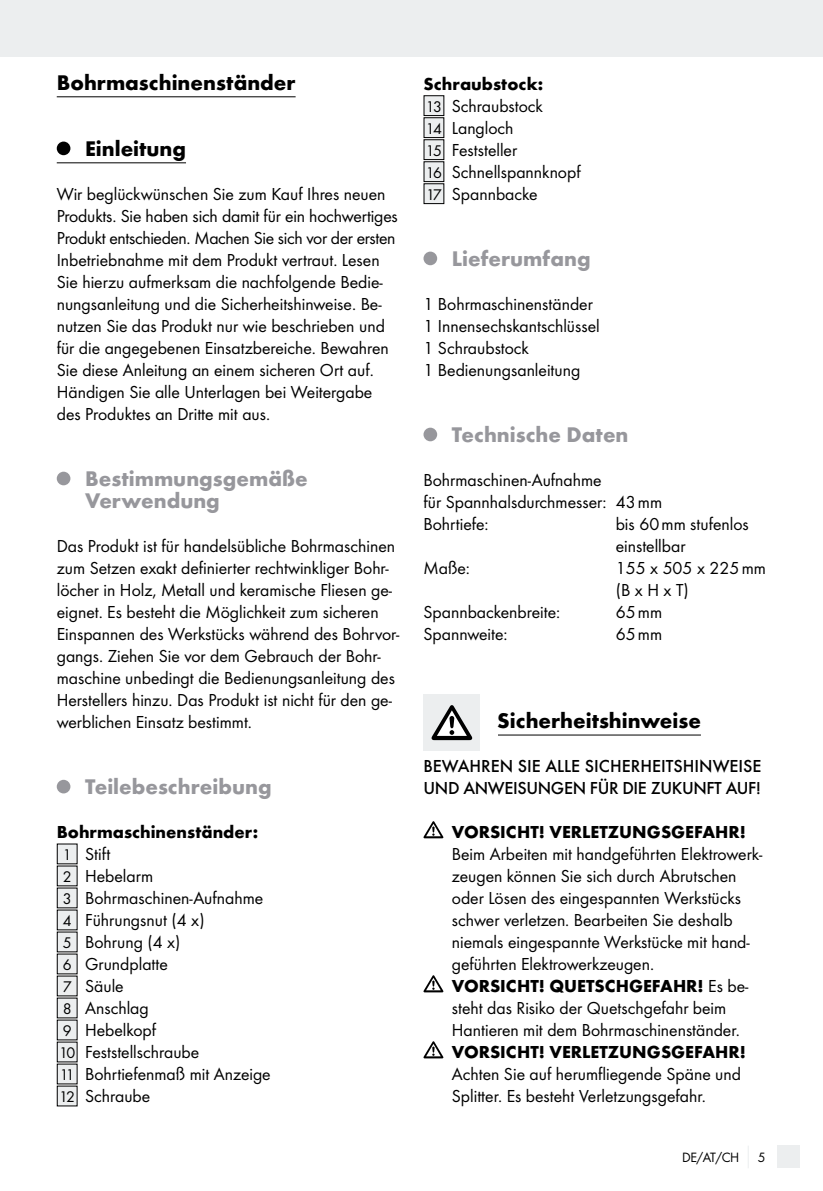
<style>
.page{position:relative;width:823px;height:1191px;background:#fff}
.page>*{position:absolute;margin:0;border:0;box-sizing:border-box;transform-origin:0 0}
.t1{font:700 22px/22px "Futura";color:#97979c}
.t2{font:700 22px "Futura";color:#000}
.t3{font:18px/22px "Futura Boo";color:#000}
.t4{font:700 18px "Futura";color:#000}
.t5{font:500 18px/22px "Futura";color:#000}
.t6{font:14px "Futura Boo";color:#000}
.s1{font-size:16px}
.s2{font-family:"Futura Boo";font-weight:400}
</style>
<div class="page">
<div style="left:0;top:0;width:822px;height:57px;background:#eceeef"></div>
<div style="left:776px;top:1145px;width:23px;height:23px;background:#eceeef"></div>
<hr style="left:57px;top:96px;width:238px;height:1px;background:#000">
<hr style="left:57px;top:162px;width:129px;height:1px;background:#000">
<div style="left:57px;top:142px;width:13px;height:13px;background:#000;border-radius:50%"></div>
<div style="left:57px;top:472px;width:13px;height:13px;background:#97979c;border-radius:50%"></div>
<div style="left:57px;top:780px;width:13px;height:13px;background:#97979c;border-radius:50%"></div>
<div style="left:57px;top:844px;width:20px;height:20px;background:#eceeef"></div>
<div style="left:57px;top:866px;width:20px;height:20px;background:#eceeef"></div>
<div style="left:57px;top:888px;width:20px;height:20px;background:#eceeef"></div>
<div style="left:57px;top:910px;width:20px;height:20px;background:#eceeef"></div>
<div style="left:57px;top:932px;width:20px;height:20px;background:#eceeef"></div>
<div style="left:57px;top:954px;width:20px;height:20px;background:#eceeef"></div>
<div style="left:57px;top:976px;width:20px;height:20px;background:#eceeef"></div>
<div style="left:57px;top:998px;width:20px;height:20px;background:#eceeef"></div>
<div style="left:57px;top:1020px;width:20px;height:20px;background:#eceeef"></div>
<div style="left:57px;top:1042px;width:20px;height:20px;background:#eceeef"></div>
<div style="left:57px;top:1064px;width:20px;height:20px;background:#eceeef"></div>
<div style="left:57px;top:1086px;width:20px;height:20px;background:#eceeef"></div>
<hr style="left:423px;top:734px;width:277px;height:1px;background:#000">
<div style="left:424px;top:96px;width:19px;height:20px;background:#eceeef"></div>
<div style="left:423px;top:95px;width:21px;height:21px;border:1px solid #000"></div>
<div style="left:424px;top:118px;width:19px;height:20px;background:#eceeef"></div>
<div style="left:423px;top:117px;width:21px;height:21px;border:1px solid #000"></div>
<div style="left:424px;top:140px;width:19px;height:20px;background:#eceeef"></div>
<div style="left:423px;top:139px;width:21px;height:21px;border:1px solid #000"></div>
<div style="left:424px;top:162px;width:19px;height:20px;background:#eceeef"></div>
<div style="left:423px;top:161px;width:21px;height:21px;border:1px solid #000"></div>
<div style="left:424px;top:184px;width:19px;height:20px;background:#eceeef"></div>
<div style="left:423px;top:183px;width:21px;height:21px;border:1px solid #000"></div>
<div style="left:423px;top:252px;width:14px;height:13px;background:#97979c;border-radius:50%"></div>
<div style="left:423px;top:428px;width:14px;height:13px;background:#97979c;border-radius:50%"></div>
<div style="left:480px;top:694px;width:17px;height:57px;background:#fff"></div>
<div style="left:423px;top:694px;width:57px;height:57px;background:#eceeef"></div>
<svg style="left:431px;top:705px;width:41px;height:35px"></svg>
<svg style="left:423px;top:821px;width:20px;height:17px"></svg>
<svg style="left:423px;top:975px;width:20px;height:17px"></svg>
<svg style="left:423px;top:1041px;width:20px;height:17px"></svg>
<p class="t2" style="left:57px;top:69px;width:240px">Bohrmaschinenständer</p>
<p class="t2" style="left:85px;top:135px;width:102px">Einleitung</p>
<p class="t3" style="left:57px;top:183px;width:342px">Wir beglückwünschen Sie zum Kauf Ihres neuen Produkts. Sie haben sich damit für ein hochwertiges Produkt entschieden. Machen Sie sich vor der ersten Inbetriebnahme mit dem Produkt vertraut. Lesen Sie hierzu aufmerksam die nachfolgende Bedie&shy;nungsanleitung und die Sicherheitshinweise. Be&shy;nutzen Sie das Produkt nur wie beschrieben und für die angegebenen Einsatzbereiche. Bewahren Sie diese Anleitung an einem sicheren Ort auf.<br>Händigen Sie alle Unterlagen bei Weitergabe des Produktes an Dritte mit aus.</p>
<p class="t1" style="left:85px;top:467px;width:224px">Bestimmungsgemäße<br>Verwendung</p>
<p class="t3" style="left:57px;top:535px;width:344px">Das Produkt ist für handelsübliche Bohrmaschinen zum Setzen exakt definierter rechtwinkliger Bohr&shy;löcher in Holz, Metall und keramische Fliesen ge&shy;eignet. Es besteht die Möglichkeit zum sicheren Einspannen des Werkstücks während des Bohrvor&shy;gangs. Ziehen Sie vor dem Gebrauch der Bohr&shy;maschine unbedingt die Bedienungsanleitung des Herstellers hinzu. Das Produkt ist nicht für den ge&shy;werblichen Einsatz bestimmt.</p>
<p class="t1" style="left:85px;top:775px;width:188px">Teilebeschreibung</p>
<p class="t4" style="left:57px;top:821px;width:203px">Bohrmaschinenständer:</p>
<p class="t3" style="left:59px;top:843px;width:213px"><span class="s1">1</span> Stift<br><span class="s1">2</span> Hebelarm<br><span class="s1">3</span> Bohrmaschinen-Aufnahme<br><span class="s1">4</span> Führungsnut (4 x)<br><span class="s1">5</span> Bohrung (4 x)<br><span class="s1">6</span> Grundplatte<br><span class="s1">7</span> Säule<br><span class="s1">8</span> Anschlag<br><span class="s1">9</span> Hebelkopf<br><span class="s1">10</span> Feststellschraube<br><span class="s1">11</span> Bohrtiefenmaß mit Anzeige<br><span class="s1">12</span> Schraube</p>
<p class="t4" style="left:423px;top:73px;width:121px">Schraubstock:</p>
<p class="t3" style="left:425px;top:95px;width:156px"><span class="s1">13</span> Schraubstock<br><span class="s1">14</span> Langloch<br><span class="s1">15</span> Feststeller<br><span class="s1">16</span> Schnellspannknopf<br><span class="s1">17</span> Spannbacke</p>
<p class="t1" style="left:451px;top:247px;width:140px">Lieferumfang</p>
<p class="t3" style="left:423px;top:293px;width:178px">1 Bohrmaschinenständer<br>1 Innensechskantschlüssel<br>1 Schraubstock<br>1 Bedienungsanleitung</p>
<p class="t1" style="left:451px;top:423px;width:178px">Technische Daten</p>
<p class="t3" style="left:423px;top:469px;width:240px">Bohrmaschinen-Aufnahme<br>für Spannhalsdurchmesser: 43mm<br>Bohrtiefe:</p>
<p class="t3" style="left:615px;top:513px;width:135px">bis 60mm stufenlos einstellbar</p>
<p class="t3" style="left:423px;top:557px;width:48px">Maße:</p>
<p class="t3" style="left:615px;top:557px;width:152px">155 x 505 x 225mm (B x H x T)</p>
<p class="t3" style="left:423px;top:601px;width:138px">Spannbackenbreite:</p>
<p class="t3" style="left:615px;top:601px;width:48px">65mm</p>
<p class="t3" style="left:423px;top:623px;width:86px">Spannweite:</p>
<p class="t3" style="left:615px;top:623px;width:48px">65mm</p>
<p class="t2" style="left:497px;top:707px;width:205px">Sicherheitshinweise</p>
<p class="t5" style="left:423px;top:755px;width:339px">BEWAHREN SIE ALLE SICHERHEITSHINWEISE<br>UND ANWEISUNGEN FÜR DIE ZUKUNFT AUF!</p>
<p class="t4" style="left:451px;top:821px;width:295px">VORSICHT! VERLETZUNGSGEFAHR!</p>
<p class="t3" style="left:451px;top:843px;width:312px">Beim Arbeiten mit handgeführten Elektrowerk&shy;zeugen können Sie sich durch Abrutschen oder Lösen des eingespannten Werkstücks schwer verletzen. Bearbeiten Sie deshalb niemals eingespannte Werkstücke mit hand&shy;geführten Elektrowerkzeugen.</p>
<p class="t4" style="left:451px;top:975px;width:298px">VORSICHT! QUETSCHGEFAHR! <span class="s2">Es be-</span></p>
<p class="t3" style="left:451px;top:997px;width:289px">steht das Risiko der Quetschgefahr beim<br>Hantieren mit dem Bohrmaschinenständer.</p>
<p class="t4" style="left:451px;top:1041px;width:295px">VORSICHT! VERLETZUNGSGEFAHR!</p>
<p class="t3" style="left:451px;top:1063px;width:290px">Achten Sie auf herumfliegende Späne und<br>Splitter. Es besteht Verletzungsgefahr.</p>
<p class="t6" style="left:681px;top:1149px;width:58px">DE/AT/CH</p>
<p class="t6" style="left:757px;top:1149px;width:9px">5</p>
</div>
